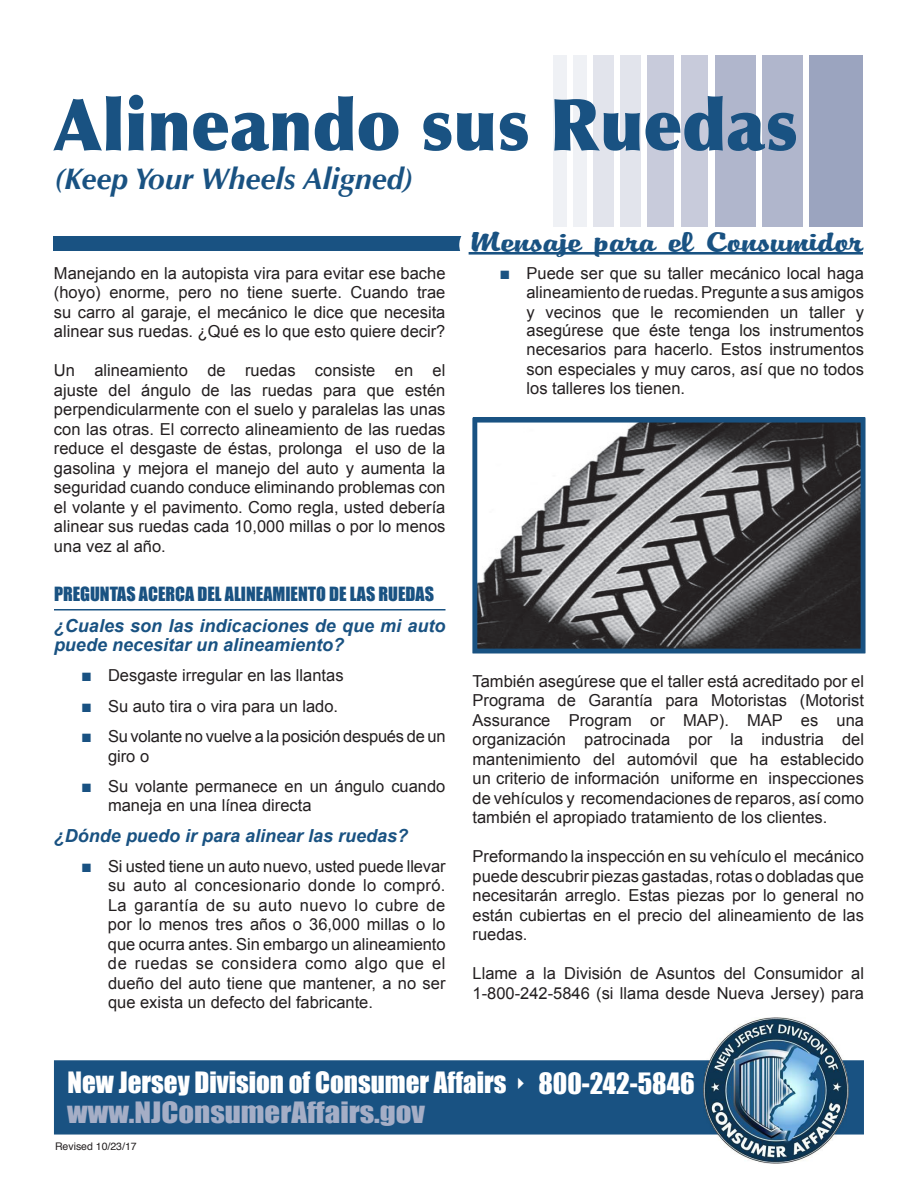
<style>
.page{position:relative;width:918px;height:1188px;background:#fff}
.page>*{position:absolute;margin:0;border:0;box-sizing:border-box;transform-origin:0 0}
.t1{font:900 72px "Optima";color:#195282;scale:.94 1}
.t2{font:italic 700 30px "Optima";color:#195282}
.t3{font:29.7px "PT Dog ear";letter-spacing:-.01em;color:#195282;scale:1.61 1}
.t4{font:27px/29.2px "Impact";color:#fff}
.t5{font:italic 700 18px/19.5px "Arial";color:#195282}
.t6{font:18px "Impact";color:#195282}
.t7{font:16.5px/19.5px "Arial";color:#231f20;text-align:justify}
.t8{font:10.5px "Helvetica";color:#231f20}
.s1{font-size:18px;color:#195282}
.s2{color:#a5aec6}
</style>
<div class="page">
<div style="left:54px;top:1060px;width:810px;height:75px;background:#195282;border:2px solid #195282"></div>
<img style="left:703px;top:1018px;width:146px;height:145px">
<hr style="left:54px;top:609px;width:392px;height:1px;background:#195282">
<img style="left:478px;top:423px;width:382px;height:225px">
<div style="left:472px;top:418px;width:393px;height:235px;border:4px solid #195282"></div>
<div style="left:715px;top:55px;width:40px;height:171px;background:#b0b6cc"></div>
<div style="left:681px;top:55px;width:27px;height:171px;background:#c8cbdb"></div>
<div style="left:620px;top:55px;width:21px;height:171px;background:#e2e4ec"></div>
<div style="left:573px;top:55px;width:14px;height:171px;background:#eff1f5"></div>
<div style="left:809px;top:55px;width:54px;height:171px;background:#9ba4bf"></div>
<div style="left:762px;top:55px;width:41px;height:171px;background:#b0b6cc"></div>
<div style="left:647px;top:55px;width:27px;height:171px;background:#c8cbdb"></div>
<div style="left:593px;top:55px;width:21px;height:171px;background:#e2e4ec"></div>
<div style="left:553px;top:55px;width:13px;height:171px;background:#eff1f5"></div>
<div style="left:53px;top:236px;width:412px;height:15px;background:#195282"></div>
<div style="left:461px;top:229px;width:401px;height:33px;background:#fff;border-radius:16px"></div>
<div style="left:459px;top:227px;width:404px;height:37px;border:3px solid #fff;border-radius:16px"></div>
<hr style="left:469px;top:252px;width:394px;height:3px;background:#195282">
<h1 class="t1" style="left:53px;top:81px;width:793px">Alineando sus Ruedas</h1>
<h2 class="t2" style="left:54px;top:161px;width:361px">(Keep Your Wheels Aligned)</h2>
<p class="t7" style="left:54px;top:263px;width:393px">Manejando en la autopista vira para evitar ese bache (hoyo) enorme, pero no tiene suerte. Cuando trae su carro al garaje, el mecánico le dice que necesita alinear sus ruedas. ¿Qué es lo que esto quiere decir?</p>
<p class="t7" style="left:54px;top:361px;width:393px">Un alineamiento de ruedas consiste en el ajuste del ángulo de las ruedas para que estén perpendicularmente con el suelo y paralelas las unas con las otras. El correcto alineamiento de las ruedas reduce el desgaste de éstas, prolonga el uso de la gasolina y mejora el manejo del auto y aumenta la seguridad cuando conduce eliminando problemas con el volante y el pavimento. Como regla, usted debería alinear sus ruedas cada 10,000 millas o por lo menos una vez al año.</p>
<p class="t6" style="left:54px;top:580px;width:382px">PREGUNTAS ACERCA DEL ALINEAMIENTO DE LAS RUEDAS</p>
<p class="t5" style="left:54px;top:616px;width:393px">¿Cuales son las indicaciones de que mi auto puede necesitar un alineamiento?</p>
<p class="t7" style="left:81px;top:666px;width:264px"><span class="s1">■</span> Desgaste irregular en las llantas</p>
<p class="t7" style="left:81px;top:696px;width:259px"><span class="s1">■</span> Su auto tira o vira para un lado.</p>
<p class="t7" style="left:108px;top:727px;width:339px;text-indent:-27px"><span class="s1">■</span> Su volante no vuelve a la posición después de un giro o</p>
<p class="t7" style="left:108px;top:776px;width:339px;text-indent:-27px"><span class="s1">■</span> Su volante permanece en un ángulo cuando maneja en una línea directa</p>
<p class="t5" style="left:54px;top:826px;width:356px">¿Dónde puedo ir para alinear las ruedas?</p>
<p class="t7" style="left:108px;top:857px;width:339px;text-indent:-27px"><span class="s1">■</span> Si usted tiene un auto nuevo, usted puede llevar su auto al concesionario donde lo compró.<br>La garantía de su auto nuevo lo cubre de por lo menos tres años o 36,000 millas o lo que ocurra antes. Sin embargo un alineamiento de ruedas se considera como algo que el dueño del auto tiene que mantener, a no ser que exista un defecto del fabricante.</p>
<h3 class="t3" style="left:469px;top:225px;width:246px">Mensaje para el Consumidor</h3>
<p class="t7" style="left:526px;top:263px;width:339px;text-indent:-27px"><span class="s1">■</span> Puede ser que su taller mecánico local haga alineamiento de ruedas. Pregunte a sus amigos y vecinos que le recomienden un taller y</p>
<p class="t7" style="left:527px;top:320px;width:339px">asegúrese que éste tenga los instrumentos necesarios para hacerlo. Estos instrumentos son especiales y muy caros, así que no todos los talleres los tienen.</p>
<p class="t7" style="left:473px;top:671px;width:393px">También asegúrese que el taller está acreditado por el Programa de Garantía para Motoristas (Motorist Assurance Program or MAP). MAP es una organización patrocinada por la industria del mantenimiento del automóvil que ha establecido un criterio de información uniforme en inspecciones de vehículos y recomendaciones de reparos, así como también el apropiado tratamiento de los clientes.</p>
<p class="t7" style="left:473px;top:847px;width:393px">Preformando la inspección en su vehículo el mecánico puede descubrir piezas gastadas, rotas o dobladas que necesitarán arreglo. Estas piezas por lo general no están cubiertas en el precio del alineamiento de las ruedas.</p>
<p class="t7" style="left:473px;top:964px;width:393px">Llame a la División de Asuntos del Consumidor al<br>1-800-242-5846 (si llama desde Nueva Jersey) para</p>
<h3 class="t4" style="left:67px;top:1067px;width:629px">New Jersey Division of Consumer Affairs ✔ 800-242-5846 <span class="s2">www.NJConsumerAffairs.gov</span></h3>
<p class="t8" style="left:55px;top:1138px;width:83px">Revised 10/23/17</p>
</div>
